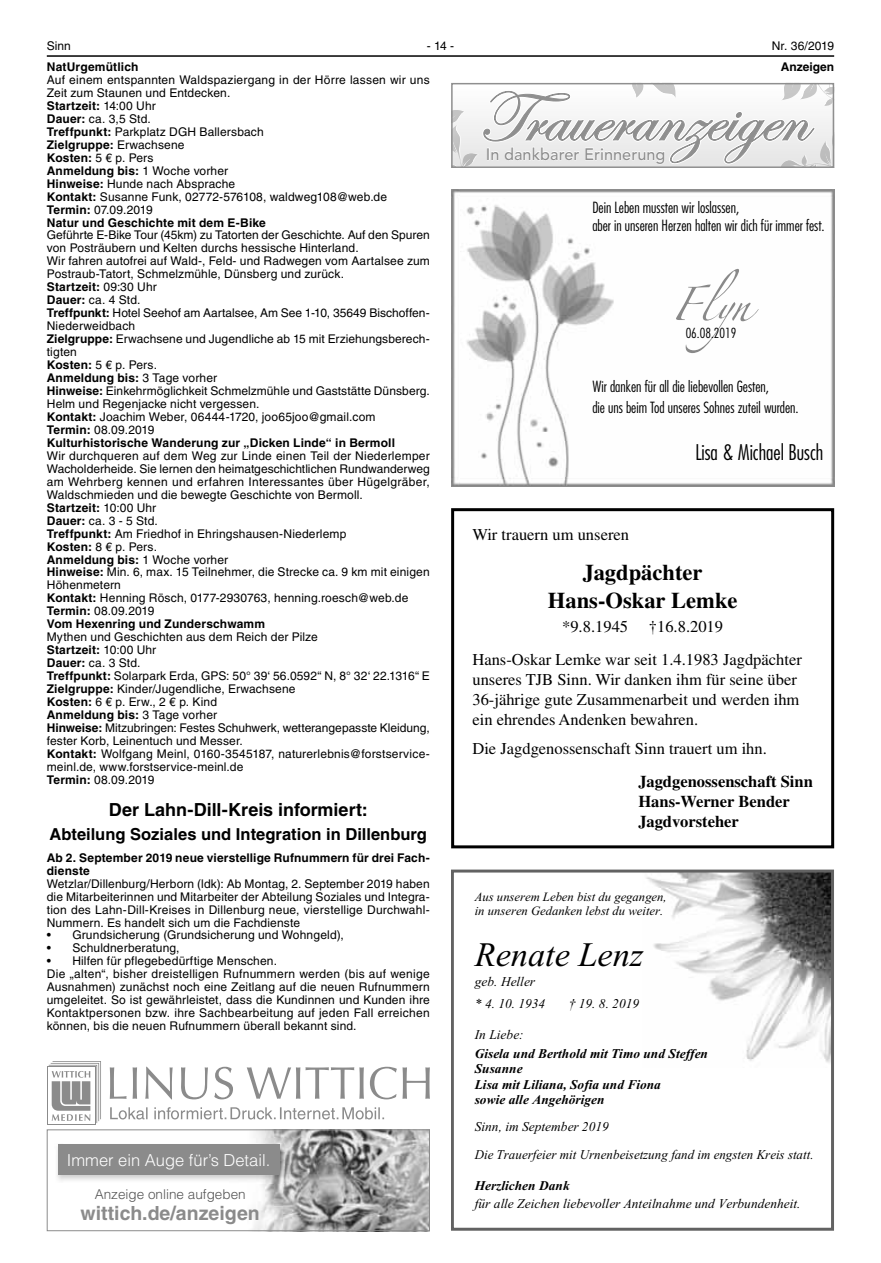
<style>
.page{position:relative;width:881px;height:1263px;background:#fff}
.page>*{position:absolute;margin:0;border:0;box-sizing:border-box;transform-origin:0 0}
.t1{font:76.65px "Linotype Zapfino One";color:#898989}
.t2{font:71.7px "Edwardian Script ITC";color:#8f8f8f}
.t3{font:italic 34.2px "Times New Roman";color:#000}
.t4{font:700 22.5px/27.3px "Times LT";color:#000;text-align:center}
.t5{font:300 condensed 21px "Futura LT";color:#000}
.t6{font:700 19.5px "Helvetica LT";color:#8b8b8b}
.t7{font:700 18px "Helvetica LT";color:#000}
.t8{font:16.5px/20.1px "Times LT";color:#000}
.t9{font:700 16.5px/20.1px "Times LT";color:#000}
.t10{font:700 16.5px "Helvetica LT";color:#000}
.t11{font:300 16.5px "Helvetica LT";color:#fff}
.t12{font:500 16.5px "Avenir LT";color:#8f8f8f}
.t13{font:300 condensed 15px/18px "Futura LT";color:#000}
.t14{font:300 13.5px "Helvetica LT";color:#535353}
.t15{font:300 condensed 13.5px "Futura LT";color:#000}
.t16{font:italic 13.35px/22.4px "Times New Roman";color:#000}
.t17{font:italic 700 13.35px/15.3px "Times New Roman";color:#000}
.t18{font:italic 12.6px/14.4px "Times New Roman";letter-spacing:-.005em;color:#000}
.t19{font:12px/12.9px "Helvetica LT";letter-spacing:.015em;color:#000}
.t20{font:700 12px/12.9px "Helvetica LT";letter-spacing:.01em;color:#000}
.s1{font-weight:700}
.s2{color:#fff}
</style>
<div class="page">
<hr style="left:47px;top:55px;width:786px;height:2px;background:#000">
<img style="left:252px;top:1131px;width:175px;height:98px">
<div style="left:47px;top:1129px;width:382px;height:102px;border:1px solid #8b8b8b"></div>
<img style="left:57px;top:1143px;width:228px;height:40px">
<div style="left:58px;top:1144px;width:221px;height:30px;background:#8b8b8b"></div>
<div style="left:47px;top:1067px;width:48px;height:58px;background:#8b8b8b"></div>
<div style="left:48px;top:1067px;width:46px;height:57px;background:#fff"></div>
<svg style="left:49px;top:1061px;width:380px;height:62px"></svg>
<img style="left:646px;top:874px;width:183px;height:189px">
<div style="left:451px;top:870px;width:382px;height:361px;border:3px solid #626262"></div>
<div style="left:451px;top:508px;width:382px;height:340px;border:3px solid #000"></div>
<img style="left:451px;top:236px;width:382px;height:251px">
<svg style="left:451px;top:83px;width:382px;height:153px"></svg>
<p class="t19" style="left:47px;top:40px;width:26px">Sinn</p>
<p class="t19" style="left:426px;top:40px;width:29px">-14-</p>
<p class="t19" style="left:771px;top:40px;width:64px">Nr. 36/2019</p>
<p class="t20" style="left:47px;top:61px;width:93px">NatUrgemütlich</p>
<p class="t19" style="left:47px;top:74px;width:384px">Auf einem entspannten Waldspaziergang in der Hörre lassen wir uns Zeit zum Staunen und Entdecken.<br><span class="s1">Startzeit:</span> 14:00 Uhr<br><span class="s1">Dauer:</span> ca. 3,5 Std.<br><span class="s1">Treffpunkt:</span> Parkplatz DGH Ballersbach<br><span class="s1">Zielgruppe:</span> Erwachsene<br><span class="s1">Kosten:</span> 5 € p. Pers<br><span class="s1">Anmeldung bis:</span> 1 Woche vorher<br><span class="s1">Hinweise:</span> Hunde nach Absprache<br><span class="s1">Kontakt:</span> Susanne Funk, 02772-576108, waldweg108@web.de <span class="s1">Termin:</span> 07.09.2019<br><span class="s1">Natur und Geschichte mit dem E-Bike</span></p>
<p class="t19" style="left:47px;top:230px;width:384px">Geführte E-Bike Tour (45km) zu Tatorten der Geschichte. Auf den Spuren von Posträubern und Kelten durchs hessische Hinterland.<br>Wir fahren autofrei auf Wald-, Feld- und Radwegen vom Aartalsee zum Postraub-Tatort, Schmelzmühle, Dünsberg und zurück.<br><span class="s1">Startzeit:</span> 09:30 Uhr<br><span class="s1">Dauer:</span> ca. 4 Std.<br><span class="s1">Treffpunkt:</span> Hotel Seehof am Aartalsee, Am See 1-10, 35649 Bischoffen-Niederweidbach<br><span class="s1">Zielgruppe:</span> Erwachsene und Jugendliche ab 15 mit Erziehungsberech&shy;tigten<br><span class="s1">Kosten:</span> 5 € p. Pers.<br><span class="s1">Anmeldung bis:</span> 3 Tage vorher<br><span class="s1">Hinweise:</span> Einkehrmöglichkeit Schmelzmühle und Gaststätte Dünsberg.<br>Helm und Regenjacke nicht vergessen.<br><span class="s1">Kontakt:</span> Joachim Weber, 06444-1720, joo65joo@gmail.com<br><span class="s1">Termin:</span> 08.09.2019<br><span class="s1">Kulturhistorische Wanderung zur „Dicken Linde“ in Bermoll</span></p>
<p class="t19" style="left:47px;top:450px;width:384px">Wir durchqueren auf dem Weg zur Linde einen Teil der Niederlemper Wacholderheide. Sie lernen den heimatgeschichtlichen Rundwanderweg am Wehrberg kennen und erfahren Interessantes über Hügelgräber, Waldschmieden und die bewegte Geschichte von Bermoll.<br><span class="s1">Startzeit:</span> 10:00 Uhr<br><span class="s1">Dauer:</span> ca. 3 - 5 Std.<br><span class="s1">Treffpunkt:</span> Am Friedhof in Ehringshausen-Niederlemp<br><span class="s1">Kosten:</span> 8 € p. Pers.<br><span class="s1">Anmeldung bis:</span> 1 Woche vorher<br><span class="s1">Hinweise:</span> Min. 6, max. 15 Teilnehmer, die Strecke ca. 9 km mit einigen Höhenmetern<br><span class="s1">Kontakt:</span> Henning Rösch, 0177-2930763, henning.roesch@web.de <span class="s1">Termin:</span> 08.09.2019<br><span class="s1">Vom Hexenring und Zunderschwamm</span></p>
<p class="t19" style="left:47px;top:632px;width:384px">Mythen und Geschichten aus dem Reich der Pilze<br><span class="s1">Startzeit:</span> 10:00 Uhr<br><span class="s1">Dauer:</span> ca. 3 Std.<br><span class="s1">Treffpunkt:</span> Solarpark Erda, GPS: 50° 39‘ 56.0592“ N, 8° 32‘ 22.1316“ E <span class="s1">Zielgruppe:</span> Kinder/Jugendliche, Erwachsene<br><span class="s1">Kosten:</span> 6 € p. Erw., 2 € p. Kind<br><span class="s1">Anmeldung bis:</span> 3 Tage vorher<br><span class="s1">Hinweise:</span> Mitzubringen: Festes Schuhwerk, wetterangepasste Kleidung, fester Korb, Leinentuch und Messer.<br><span class="s1">Kontakt:</span> Wolfgang Meinl, 0160-3545187, naturerlebnis@forstservice&shy;meinl.de, www.forstservice-meinl.de<br><span class="s1">Termin:</span> 08.09.2019</p>
<h3 class="t7" style="left:109px;top:803px;width:260px">Der Lahn-Dill-Kreis informiert:</h3>
<h3 class="t10" style="left:49px;top:828px;width:379px">Abteilung Soziales und Integration in Dillenburg</h3>
<p class="t20" style="left:47px;top:852px;width:384px">Ab 2. September 2019 neue vierstellige Rufnummern für drei Fach&shy;dienste</p>
<p class="t19" style="left:47px;top:878px;width:384px;text-align:justify">Wetzlar/Dillenburg/Herborn (ldk): Ab Montag, 2. September 2019 haben die Mitarbeiterinnen und Mitarbeiter der Abteilung Soziales und Integra&shy;tion des Lahn-Dill-Kreises in Dillenburg neue, vierstellige Durchwahl-Nummern. Es handelt sich um die Fachdienste</p>
<p class="t19" style="left:47px;top:930px;width:298px">• Grundsicherung (Grundsicherung und Wohngeld),</p>
<p class="t19" style="left:47px;top:943px;width:134px">• Schuldnerberatung,</p>
<p class="t19" style="left:47px;top:956px;width:384px">• Hilfen für pflegebedürftige Menschen.<br>Die „alten“, bisher dreistelligen Rufnummern werden (bis auf wenige Ausnahmen) zunächst noch eine Zeitlang auf die neuen Rufnummern umgeleitet. So ist gewährleistet, dass die Kundinnen und Kunden ihre Kontaktpersonen bzw. ihre Sachbearbeitung auf jeden Fall erreichen können, bis die neuen Rufnummern überall bekannt sind.</p>
<p class="t20" style="left:780px;top:61px;width:55px">Anzeigen</p>
<h2 class="t2" style="left:478px;top:73px;width:330px">Traue<span class="s2">r</span>an<span class="s2">z</span>eigen</h2>
<h3 class="t12" style="left:486px;top:145px;width:181px">In dankbarer Erinnerung</h3>
<p class="t13" style="left:592px;top:199px;width:234px">Dein Leben mussten wir loslassen,<br>aber in unseren Herzen halten wir dich für immer fest.</p>
<h1 class="t1" style="left:671px;top:248px;width:81px">Flyn</h1>
<p class="t15" style="left:685px;top:325px;width:52px">06.08.2019</p>
<p class="t13" style="left:592px;top:377px;width:208px;line-height:20.7px">Wir danken für all die liebevollen Gesten,<br>die uns beim Tod unseres Sohnes zuteil wurden.</p>
<h3 class="t5" style="left:695px;top:440px;width:129px">Lisa &amp; Michael Busch</h3>
<h3 class="t8" style="left:472px;top:525px;width:158px">Wir trauern um unseren</h3>
<h3 class="t4" style="left:547px;top:559px;width:191px">Jagdpächter<br>Hans-Oskar Lemke</h3>
<h3 class="t8" style="left:562px;top:616px;width:67px">*9.8.1945</h3>
<h3 class="t8" style="left:472px;top:610px;width:331px;line-height:32.8px;text-indent:176px">†16.8.2019<br>Hans-Oskar Lemke war seit 1.4.1983 Jagdpächter</h3>
<h3 class="t8" style="left:472px;top:669px;width:328px">unseres TJB Sinn. Wir danken ihm für seine über<br>36-jährige gute Zusammenarbeit und werden ihm ein ehrendes Andenken bewahren.</h3>
<h3 class="t8" style="left:472px;top:738px;width:296px">Die Jagdgenossenschaft Sinn trauert um ihn.</h3>
<h3 class="t9" style="left:638px;top:771px;width:176px">Jagdgenossenschaft Sinn<br>Hans-Werner Bender<br>Jagdvorsteher</h3>
<p class="t18" style="left:474px;top:890px;width:193px">Aus unserem Leben bist du gegangen, in unseren Gedanken lebst du weiter.</p>
<h3 class="t3" style="left:474px;top:942px;width:170px">Renate Lenz</h3>
<p class="t16" style="left:474px;top:971px;width:72px">geb. Heller<br>* 4. 10. 1934</p>
<p class="t16" style="left:568px;top:992px;width:72px">† 19. 8. 2019</p>
<p class="t16" style="left:474px;top:1024px;width:50px">In Liebe:</p>
<p class="t17" style="left:474px;top:1047px;width:235px">Gisela und Berthold mit Timo und Steffen<br>Susanne<br>Lisa mit Liliana, Sofia und Fiona<br>sowie alle Angehörigen</p>
<p class="t16" style="left:474px;top:1114px;width:340px;line-height:27.3px">Sinn, im September 2019<br>Die Trauerfeier mit Urnenbeisetzung fand im engsten Kreis statt.</p>
<p class="t17" style="left:474px;top:1179px;width:96px">Herzlichen Dank</p>
<p class="t16" style="left:474px;top:1194px;width:327px">für alle Zeichen liebevoller Anteilnahme und Verbundenheit.</p>
<h3 class="t11" style="left:67px;top:1150px;width:205px">Immer ein Auge für’s Detail.</h3>
<p class="t14" style="left:95px;top:1186px;width:152px">Anzeige online aufgeben</p>
<h3 class="t6" style="left:81px;top:1206px;width:180px">wittich.de/anzeigen</h3>
</div>
